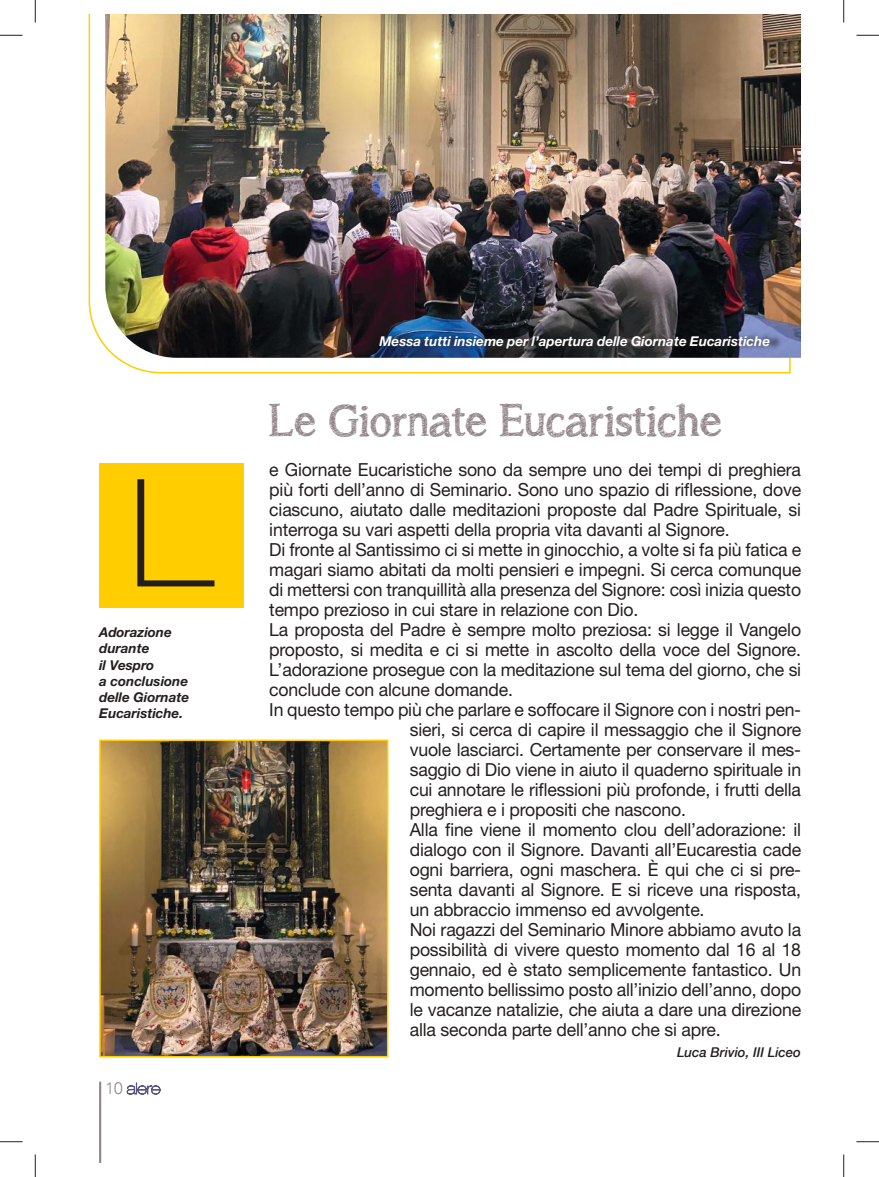
<style>
.page{position:relative;width:879px;height:1177px;background:#fff}
.page>*{position:absolute;margin:0;border:0;box-sizing:border-box;transform-origin:0 0}
.t1{font:100 expanded 150px "Helvetica Neue LT Std";color:#241f1f}
.t2{font:45px "asongforjennifer";color:#91858a}
.t3{font:18px "Helvetica Neue LT Std";letter-spacing:-.01em;color:#241f1f}
.t4{font:300 16.5px "Avenir";color:#91858a}
.t5{font:italic 700 13.5px/16.2px "Helvetica Neue LT Std";color:#241f1f}
.t6{font:italic 700 13.5px "Helvetica Neue LT Std";color:#fff}
.t7{font:italic 500 13.5px "Helvetica Neue";color:#241f1f}
</style>
<div class="page">
<div style="left:99px;top:463px;width:145px;height:145px;background:#ffcd00"></div>
<svg style="left:88px;top:14px;width:703px;height:360px"></svg>
<img style="left:105px;top:14px;width:695px;height:344px">
<div style="left:383px;top:332px;width:399px;height:21px;background:#241f1f;opacity:.75"></div>
<img style="left:102px;top:742px;width:283px;height:312px">
<div style="left:99px;top:739px;width:289px;height:318px;border:2px solid #ffcd00"></div>
<hr style="left:99px;top:1081px;width:2px;height:81px;background:#91858a">
<svg style="left:127px;top:1082px;width:33px;height:12px"></svg>
<svg style="left:0;top:35px;width:22px;height:1px"></svg>
<svg style="left:856px;top:35px;width:22px;height:1px"></svg>
<svg style="left:0;top:1141px;width:22px;height:1px"></svg>
<svg style="left:856px;top:1141px;width:22px;height:1px"></svg>
<svg style="left:35px;top:0;width:1px;height:23px"></svg>
<svg style="left:35px;top:1154px;width:1px;height:22px"></svg>
<svg style="left:843px;top:0;width:1px;height:23px"></svg>
<svg style="left:843px;top:1154px;width:1px;height:22px"></svg>
<h1 class="t1" style="left:128px;top:443px;width:88px">L</h1>
<p class="t5" style="left:99px;top:623px;width:92px">Adorazione durante<br>il Vespro<br>a conclusione delle Giornate<br>Eucaristiche.</p>
<p class="t4" style="left:105px;top:1078px;width:19px">10</p>
<p class="t6" style="left:379px;top:332px;width:392px">Messa tutti insieme per l’apertura delle Giornate Eucaristiche</p>
<h2 class="t2" style="left:269px;top:393px;width:454px">Le Giornate Eucaristiche</h2>
<p class="t3" style="left:269px;top:459px;width:533px">e Giornate Eucaristiche sono da sempre uno dei tempi di preghiera</p>
<p class="t3" style="left:269px;top:479px;width:533px">più forti dell’anno di Seminario. Sono uno spazio di riflessione, dove</p>
<p class="t3" style="left:269px;top:499px;width:533px">ciascuno, aiutato dalle meditazioni proposte dal Padre Spirituale, si</p>
<p class="t3" style="left:269px;top:519px;width:461px">interroga su vari aspetti della propria vita davanti al Signore.</p>
<p class="t3" style="left:269px;top:539px;width:533px">Di fronte al Santissimo ci si mette in ginocchio, a volte si fa più fatica e</p>
<p class="t3" style="left:269px;top:559px;width:533px">magari siamo abitati da molti pensieri e impegni. Si cerca comunque</p>
<p class="t3" style="left:269px;top:579px;width:533px">di mettersi con tranquillità alla presenza del Signore: così inizia questo</p>
<p class="t3" style="left:269px;top:599px;width:370px">tempo prezioso in cui stare in relazione con Dio.</p>
<p class="t3" style="left:269px;top:619px;width:533px">La proposta del Padre è sempre molto preziosa: si legge il Vangelo</p>
<p class="t3" style="left:269px;top:639px;width:533px">proposto, si medita e ci si mette in ascolto della voce del Signore.</p>
<p class="t3" style="left:269px;top:659px;width:533px">L’adorazione prosegue con la meditazione sul tema del giorno, che si</p>
<p class="t3" style="left:269px;top:679px;width:245px">conclude con alcune domande.</p>
<p class="t3" style="left:269px;top:699px;width:533px">In questo tempo più che parlare e soffocare il Signore con i nostri pen-</p>
<p class="t3" style="left:409px;top:719px;width:393px">sieri, si cerca di capire il messaggio che il Signore</p>
<p class="t3" style="left:409px;top:739px;width:393px">vuole lasciarci. Certamente per conservare il mes-</p>
<p class="t3" style="left:409px;top:759px;width:393px">saggio di Dio viene in aiuto il quaderno spirituale in</p>
<p class="t3" style="left:409px;top:779px;width:393px">cui annotare le riflessioni più profonde, i frutti della</p>
<p class="t3" style="left:409px;top:799px;width:278px">preghiera e i propositi che nascono.</p>
<p class="t3" style="left:409px;top:819px;width:393px">Alla fine viene il momento clou dell’adorazione: il</p>
<p class="t3" style="left:409px;top:839px;width:393px">dialogo con il Signore. Davanti all’Eucarestia cade</p>
<p class="t3" style="left:409px;top:859px;width:393px">ogni barriera, ogni maschera. È qui che ci si pre-</p>
<p class="t3" style="left:409px;top:879px;width:393px">senta davanti al Signore. E si riceve una risposta,</p>
<p class="t3" style="left:409px;top:899px;width:296px">un abbraccio immenso ed avvolgente.</p>
<p class="t3" style="left:409px;top:919px;width:393px">Noi ragazzi del Seminario Minore abbiamo avuto la</p>
<p class="t3" style="left:409px;top:938px;width:393px">possibilità di vivere questo momento dal 16 al 18</p>
<p class="t3" style="left:409px;top:958px;width:393px">gennaio, ed è stato semplicemente fantastico. Un</p>
<p class="t3" style="left:409px;top:978px;width:393px">momento bellissimo posto all’inizio dell’anno, dopo</p>
<p class="t3" style="left:409px;top:998px;width:393px">le vacanze natalizie, che aiuta a dare una direzione</p>
<p class="t3" style="left:409px;top:1018px;width:312px">alla seconda parte dell’anno che si apre.</p>
<p class="t7" style="left:677px;top:1040px;width:126px">Luca Brivio, III Liceo</p>
</div>
